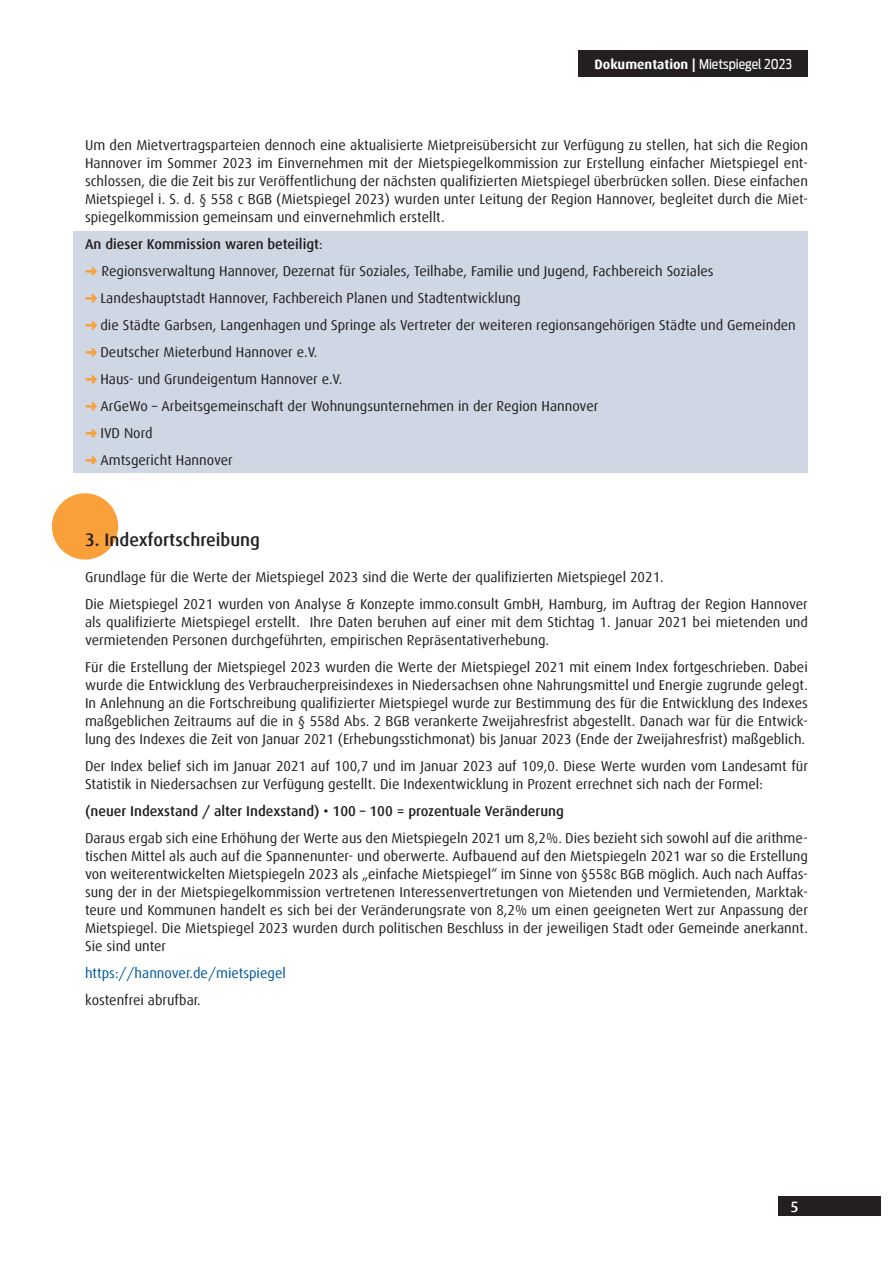
<style>
.page{position:relative;width:893px;height:1263px;background:#fff}
.page>*{position:absolute;margin:0;border:0;box-sizing:border-box;transform-origin:0 0}
.t1{font:500 18px "Dax";color:#231f20}
.t2{font:500 15px "Dax";color:#fff}
.t3{font:14.25px/18px "Dax";color:#231f20}
.t4{font:500 14.25px "Dax";color:#231f20}
.t5{font:14.25px "Dax";color:#005a9c}
.t6{font:13.5px "Antenna Cond";color:#fff}
.s1{font-family:"Dax";font-weight:700}
.s2{font-weight:500}
.s3{color:#f9a03a}
</style>
<div class="page">
<div style="left:578px;top:50px;width:230px;height:26px;background:#231f20"></div>
<div style="left:778px;top:1196px;width:102px;height:20px;background:#231f20"></div>
<div style="left:73px;top:232px;width:735px;height:241px;background:#cfd7e4"></div>
<div style="left:52px;top:493px;width:66px;height:67px;background:#f9a03a;border-radius:50%"></div>
<p class="t6" style="left:594px;top:56px;width:199px"><span class="s1">Dokumentation |</span> Mietspiegel 2023</p>
<p class="t3" style="left:85px;top:136px;width:724px;text-align:justify">Um den Mietvertragsparteien dennoch eine aktualisierte Mietpreisübersicht zur Verfügung zu stellen, hat sich die Region Hannover im Sommer 2023 im Einvernehmen mit der Mietspiegelkommission zur Erstellung einfacher Mietspiegel ent&shy;schlossen, die die Zeit bis zur Veröffentlichung der nächsten qualifizierten Mietspiegel überbrücken sollen. Diese einfachen Mietspiegel i. S. d. § 558 c BGB (Mietspiegel 2023) wurden unter Leitung der Region Hannover, begleitet durch die Miet&shy;spiegelkommission gemeinsam und einvernehmlich erstellt.</p>
<p class="t3" style="left:85px;top:231px;width:712px;line-height:27px"><span class="s2">An dieser Kommission waren beteiligt</span>:<br><span class="s3">➜</span> Regionsverwaltung Hannover, Dezernat für Soziales, Teilhabe, Familie und Jugend, Fachbereich Soziales<br><span class="s3">➜</span> Landeshauptstadt Hannover, Fachbereich Planen und Stadtentwicklung<br><span class="s3">➜</span> die Städte Garbsen, Langenhagen und Springe als Vertreter der weiteren regionsangehörigen Städte und Gemeinden <span class="s3">➜</span> Deutscher Mieterbund Hannover e.V.<br><span class="s3">➜</span> Haus- und Grundeigentum Hannover e.V.<br><span class="s3">➜</span> ArGeWo – Arbeitsgemeinschaft der Wohnungsunternehmen in der Region Hannover<br><span class="s3">➜</span> IVD Nord<br><span class="s3">➜</span> Amtsgericht Hannover</p>
<p class="t1" style="left:85px;top:530px;width:177px">3. Indexfortschreibung</p>
<p class="t3" style="left:85px;top:564px;width:724px;line-height:27px">Grundlage für die Werte der Mietspiegel 2023 sind die Werte der qualifizierten Mietspiegel 2021.<br>Die Mietspiegel 2021 wurden von Analyse &amp; Konzepte immo.consult GmbH, Hamburg, im Auftrag der Region Hannover</p>
<p class="t3" style="left:85px;top:613px;width:724px">als qualifizierte Mietspiegel erstellt. Ihre Daten beruhen auf einer mit dem Stichtag 1. Januar 2021 bei mietenden und vermietenden Personen durchgeführten, empirischen Repräsentativerhebung.</p>
<p class="t3" style="left:85px;top:658px;width:724px;text-align:justify">Für die Erstellung der Mietspiegel 2023 wurden die Werte der Mietspiegel 2021 mit einem Index fortgeschrieben. Dabei wurde die Entwicklung des Verbraucherpreisindexes in Niedersachsen ohne Nahrungsmittel und Energie zugrunde gelegt.<br>In Anlehnung an die Fortschreibung qualifizierter Mietspiegel wurde zur Bestimmung des für die Entwicklung des Indexes maßgeblichen Zeitraums auf die in § 558d Abs. 2 BGB verankerte Zweijahresfrist abgestellt. Danach war für die Entwick&shy;lung des Indexes die Zeit von Januar 2021 (Erhebungsstichmonat) bis Januar 2023 (Ende der Zweijahresfrist) maßgeblich.</p>
<p class="t3" style="left:85px;top:757px;width:724px">Der Index belief sich im Januar 2021 auf 100,7 und im Januar 2023 auf 109,0. Diese Werte wurden vom Landesamt für<br>Statistik in Niedersachsen zur Verfügung gestellt. Die Indexentwicklung in Prozent errechnet sich nach der Formel:</p>
<p class="t4" style="left:85px;top:803px;width:480px">(neuer Indexstand / alter Indexstand) • 100 – 100 = prozentuale Veränderung</p>
<p class="t3" style="left:85px;top:829px;width:724px;text-align:justify">Daraus ergab sich eine Erhöhung der Werte aus den Mietspiegeln 2021 um 8,2%. Dies bezieht sich sowohl auf die arithme&shy;tischen Mittel als auch auf die Spannenunter- und oberwerte. Aufbauend auf den Mietspiegeln 2021 war so die Erstellung von weiterentwickelten Mietspiegeln 2023 als „einfache Mietspiegel“ im Sinne von §558c BGB möglich. Auch nach Auffas&shy;sung der in der Mietspiegelkommission vertretenen Interessenvertretungen von Mietenden und Vermietenden, Marktak&shy;teure und Kommunen handelt es sich bei der Veränderungsrate von 8,2% um einen geeigneten Wert zur Anpassung der Mietspiegel. Die Mietspiegel 2023 wurden durch politischen Beschluss in der jeweiligen Stadt oder Gemeinde anerkannt.<br>Sie sind unter</p>
<p class="t5" style="left:85px;top:965px;width:202px">https://hannover.de/mietspiegel</p>
<p class="t3" style="left:85px;top:991px;width:117px">kostenfrei abrufbar.</p>
<p class="t2" style="left:790px;top:1199px;width:10px">5</p>
</div>
